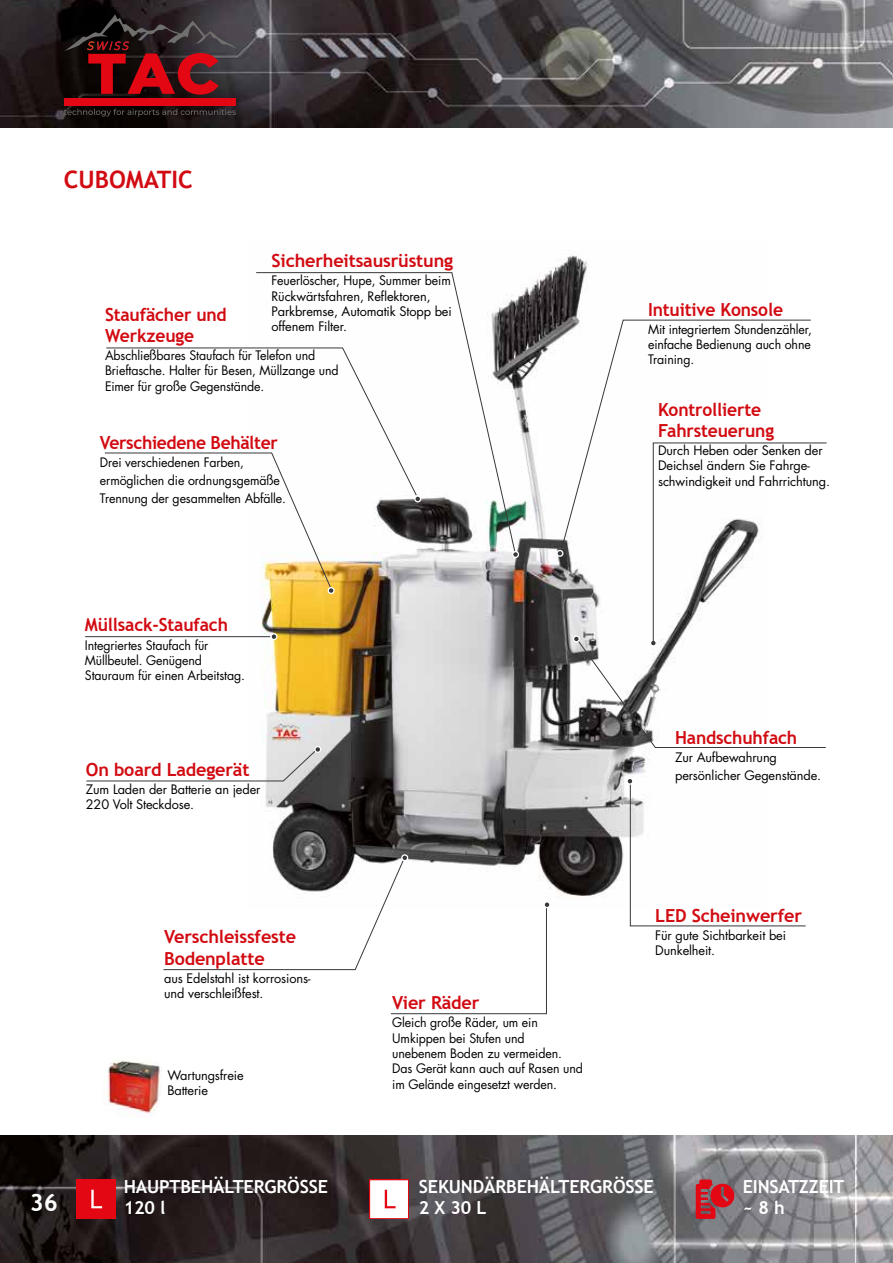
<style>
.page{position:relative;width:893px;height:1263px;background:#fff}
.page>*{position:absolute;margin:0;border:0;box-sizing:border-box;transform-origin:0 0}
.t1{font:700 24px "Trebuchet MS";color:#d20a11}
.t2{font:700 24px "Trebuchet MS";color:#fff}
.t3{font:700 18px/21.6px "Trebuchet MS";letter-spacing:-.01em;color:#d20a11}
.t4{font:700 18px/21.6px "Trebuchet MS";letter-spacing:-.01em;color:#fff}
.t5{font:12.75px/15.3px "Futura Std";letter-spacing:-.01em;color:#000}
</style>
<div class="page">
<img style="left:0;top:1135px;width:893px;height:128px">
<img style="left:0;top:0;width:893px;height:128px">
<img style="left:246px;top:255px;width:403px;height:643px">
<img style="left:106px;top:1060px;width:55px;height:54px">
<svg style="left:106px;top:347px;width:149px;height:105px"></svg>
<div style="left:401px;top:854px;width:7px;height:7px;border:1px solid #fff;border-radius:50%"></div>
<svg style="left:560px;top:319px;width:251px;height:234px"></svg>
<hr style="left:85px;top:636px;width:185px;height:1px;background:#37383c">
<div style="left:270px;top:633px;width:7px;height:7px;border:1px solid #fff;border-radius:50%"></div>
<svg style="left:104px;top:452px;width:230px;height:141px"></svg>
<div style="left:328px;top:587px;width:7px;height:7px;border:1px solid #fff;border-radius:50%"></div>
<svg style="left:255px;top:272px;width:261px;height:282px"></svg>
<div style="left:512px;top:551px;width:7px;height:7px;border:1px solid #fff;border-radius:50%"></div>
<svg style="left:627px;top:778px;width:179px;height:148px"></svg>
<div style="left:626px;top:778px;width:7px;height:7px;border:1px solid #fff;border-radius:50%"></div>
<svg style="left:163px;top:855px;width:387px;height:159px"></svg>
<div style="left:543px;top:901px;width:8px;height:7px;border:1px solid #fff;border-radius:50%"></div>
<svg style="left:573px;top:442px;width:254px;height:306px"></svg>
<svg style="left:557px;top:550px;width:6px;height:6px"></svg>
<div style="left:556px;top:550px;width:7px;height:7px;border:1px solid #fff;border-radius:50%"></div>
<svg style="left:86px;top:746px;width:235px;height:36px"></svg>
<div style="left:314px;top:746px;width:7px;height:7px;border:1px solid #fff;border-radius:50%"></div>
<svg style="left:64px;top:109px;width:172px;height:8px"></svg>
<div style="left:64px;top:99px;width:172px;height:7px;background:#e30613"></div>
<svg style="left:64px;top:14px;width:172px;height:81px;background:#4a1b1f"></svg>
<div style="left:76px;top:1179px;width:39px;height:40px;background:#e30613"></div>
<svg style="left:91px;top:1190px;width:11px;height:18px"></svg>
<div style="left:369px;top:1179px;width:40px;height:40px;background:#fff"></div>
<div style="left:369px;top:1179px;width:40px;height:40px;border:2px solid #e30613"></div>
<svg style="left:385px;top:1190px;width:11px;height:18px"></svg>
<svg style="left:696px;top:1179px;width:38px;height:40px;background:#b43640"></svg>
<h1 class="t1" style="left:64px;top:164px;width:130px">CUBOMATIC</h1>
<h2 class="t3" style="left:271px;top:250px;width:183px">Sicherheitsausrüstung</h2>
<p class="t5" style="left:271px;top:273px;width:182px">Feuerlöscher, Hupe, Summer beim<br>Rückwärtsfahren, Reflektoren,<br>Parkbremse, Automatik Stopp bei offenem Filter.</p>
<h2 class="t3" style="left:105px;top:303px;width:123px">Staufächer und<br>Werkzeuge</h2>
<p class="t5" style="left:105px;top:348px;width:235px">Abschließbares Staufach für Telefon und<br>Brieftasche. Halter für Besen, Müllzange und<br>Eimer für große Gegenstände.</p>
<h2 class="t3" style="left:100px;top:432px;width:179px">Verschiedene Behälter</h2>
<p class="t5" style="left:100px;top:454px;width:188px;line-height:18px">Drei verschiedenen Farben, ermöglichen die ordnungsgemäße<br>Trennung der gesammelten Abfälle.</p>
<h2 class="t3" style="left:648px;top:298px;width:136px">Intuitive Konsole</h2>
<p class="t5" style="left:648px;top:321px;width:165px;text-align:justify">Mit integriertem Stundenzähler, einfache Bedienung auch ohne Training.</p>
<h2 class="t3" style="left:658px;top:398px;width:118px">Kontrollierte<br>Fahrsteuerung</h2>
<p class="t5" style="left:658px;top:443px;width:173px">Durch Heben oder Senken der<br>Deichsel ändern Sie Fahrge&shy;schwindigkeit und Fahrrichtung.</p>
<h2 class="t3" style="left:85px;top:614px;width:145px">Müllsack-Staufach</h2>
<p class="t5" style="left:85px;top:637px;width:161px">Integriertes Staufach für<br>Müllbeutel. Genügend<br>Stauraum für einen Arbeitstag.</p>
<h2 class="t3" style="left:86px;top:758px;width:165px">On board Ladegerät</h2>
<p class="t5" style="left:86px;top:781px;width:176px">Zum Laden der Batterie an jeder<br>220 Volt Steckdose.</p>
<h2 class="t3" style="left:675px;top:726px;width:124px">Handschuhfach</h2>
<p class="t5" style="left:675px;top:748px;width:147px;line-height:18px">Zur Aufbewahrung persönlicher Gegenstände.</p>
<h1 class="t2" style="left:30px;top:1187px;width:30px">36</h1>
<h2 class="t3" style="left:164px;top:926px;width:133px">Verschleissfeste<br>Bodenplatte</h2>
<p class="t5" style="left:164px;top:971px;width:148px">aus Edelstahl ist korrosions&shy;und verschleißfest.</p>
<p class="t5" style="left:167px;top:1067px;width:78px">Wartungsfreie<br>Batterie</p>
<h2 class="t3" style="left:392px;top:992px;width:89px">Vier Räder</h2>
<p class="t5" style="left:392px;top:1015px;width:192px">Gleich große Räder, um ein<br>Umkippen bei Stufen und<br>unebenem Boden zu vermeiden.<br>Das Gerät kann auch auf Rasen und im Gelände eingesetzt werden.</p>
<h2 class="t3" style="left:655px;top:904px;width:148px">LED Scheinwerfer</h2>
<p class="t5" style="left:655px;top:927px;width:132px">Für gute Sichtbarkeit bei<br>Dunkelheit.</p>
<h2 class="t4" style="left:124px;top:1175px;width:206px">HAUPTBEHÄLTERGRÖSSE<br>120 l</h2>
<h2 class="t4" style="left:419px;top:1175px;width:236px">SEKUNDÄRBEHÄLTERGRÖSSE<br>2 X 30 L</h2>
<h2 class="t4" style="left:743px;top:1175px;width:103px">EINSATZZEIT ~ 8 h</h2>
</div>
